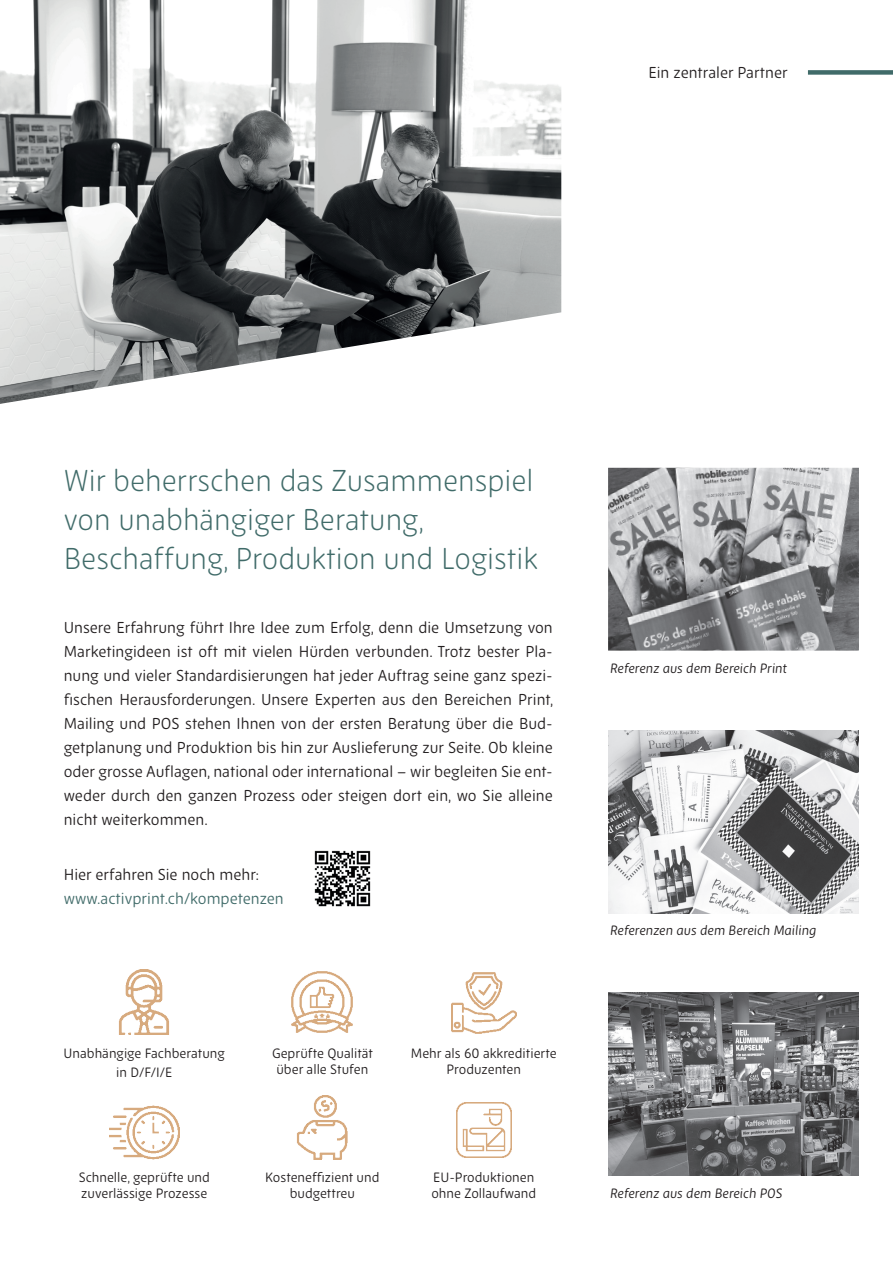
<style>
.page{position:relative;width:893px;height:1263px;background:#fff}
.page>*{position:absolute;margin:0;border:0;box-sizing:border-box;transform-origin:0 0}
.t1{font:300 30px/39px "New Zen";color:#406b69}
.t2{font:15.75px/24px "New Zen";color:#231f20;text-align:justify}
.t3{font:15.75px "New Zen";color:#406b69}
.t4{font:13.5px/16.5px "New Zen";color:#231f20;text-align:center}
.t5{font:italic 13.5px "New Zen";color:#231f20}
</style>
<div class="page">
<img style="left:0;top:0;width:561px;height:404px">
<img style="left:314px;top:850px;width:57px;height:57px">
<div style="left:808px;top:70px;width:85px;height:5px;background:#406b69"></div>
<img style="left:608px;top:993px;width:251px;height:183px">
<img style="left:608px;top:468px;width:251px;height:183px">
<img style="left:608px;top:730px;width:251px;height:183px">
<img style="left:119px;top:969px;width:50px;height:65px">
<img style="left:291px;top:971px;width:62px;height:62px">
<img style="left:109px;top:1105px;width:70px;height:55px">
<img style="left:456px;top:1102px;width:55px;height:55px">
<img style="left:451px;top:972px;width:65px;height:62px">
<img style="left:297px;top:1095px;width:51px;height:65px">
<p class="t2" style="left:648px;top:61px;width:141px">Ein zentraler Partner</p>
<h1 class="t1" style="left:64px;top:461px;width:476px">Wir beherrschen das Zusammenspiel von unabhängiger Beratung,<br>Beschaffung, Produktion und Logistik</h1>
<p class="t2" style="left:64px;top:616px;width:491px">Unsere Erfahrung führt Ihre Idee zum Erfolg, denn die Umsetzung von Marketingideen ist oft mit vielen Hürden verbunden. Trotz bester Pla&shy;nung und vieler Standardisierungen hat jeder Auftrag seine ganz spezi&shy;fischen Herausforderungen. Unsere Experten aus den Bereichen Print, Mailing und POS stehen Ihnen von der ersten Beratung über die Bud&shy;getplanung und Produktion bis hin zur Auslieferung zur Seite. Ob kleine oder grosse Auflagen, national oder international – wir begleiten Sie ent&shy;weder durch den ganzen Prozess oder steigen dort ein, wo Sie alleine nicht weiterkommen.</p>
<p class="t2" style="left:64px;top:863px;width:197px">Hier erfahren Sie noch mehr:</p>
<p class="t3" style="left:64px;top:890px;width:222px">www.activprint.ch/kompetenzen</p>
<p class="t4" style="left:64px;top:1043px;width:163px;line-height:19.5px">Unabhängige Fachberatung in D/F/I/E</p>
<p class="t4" style="left:272px;top:1045px;width:102px">Geprüfte Qualität über alle Stufen</p>
<p class="t4" style="left:411px;top:1045px;width:147px">Mehr als 60 akkreditierte<br>Produzenten</p>
<p class="t4" style="left:79px;top:1169px;width:133px;text-align:left">Schnelle, geprüfte und zuverlässige Prozesse</p>
<p class="t4" style="left:431px;top:1169px;width:106px;text-align:left">EU-Produktionen ohne Zollaufwand</p>
<p class="t4" style="left:265px;top:1169px;width:116px">Kosteneffizient und budgettreu</p>
<p class="t5" style="left:610px;top:660px;width:179px">Referenz aus dem Bereich Print</p>
<p class="t5" style="left:610px;top:923px;width:208px">Referenzen aus dem Bereich Mailing</p>
<p class="t5" style="left:610px;top:1185px;width:174px">Referenz aus dem Bereich POS</p>
</div>
